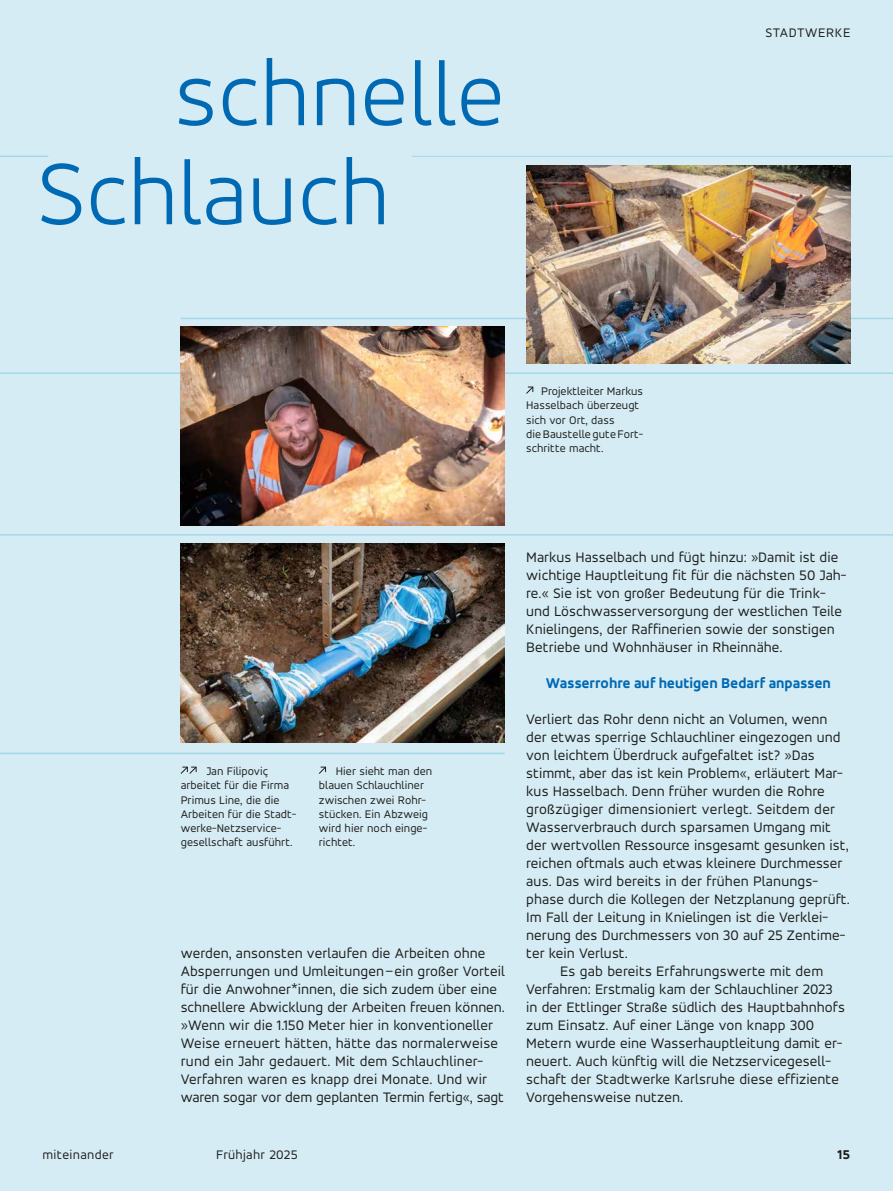
<style>
.page{position:relative;width:893px;height:1191px;background:#d5ecf4}
.page>*{position:absolute;margin:0;border:0;box-sizing:border-box;transform-origin:0 0}
.t1{font:300 96px/99px "Accord Alternate";color:#0069b4}
.t2{font:15px/18px "Accord Alternate";letter-spacing:.005em;color:#1d1d1b}
.t3{font:700 expanded 15px "Accord Alternate";letter-spacing:.005em;color:#0069b4}
.t4{font:13.5px "Accord Alternate";letter-spacing:.025em;color:#1d1d1b}
.t5{font:13.5px "Accord Alternate";letter-spacing:.05em;color:#1d1d1b}
.t6{font:700 expanded 13.5px "Accord Alternate";color:#1d1d1b}
.t7{font:12px/14.2px "Accord Alternate";letter-spacing:.005em;color:#1d1d1b}
</style>
<div class="page">
<hr style="left:0;top:156px;width:48px;height:1px;background:#a3d8e7">
<hr style="left:412px;top:156px;width:481px;height:1px;background:#a3d8e7">
<hr style="left:181px;top:318px;width:712px;height:1px;background:#a3d8e7">
<hr style="left:0;top:534px;width:893px;height:1px;background:#a3d8e7">
<hr style="left:0;top:372px;width:893px;height:2px;background:#a3d8e7">
<hr style="left:0;top:752px;width:504px;height:2px;background:#a3d8e7">
<img style="left:181px;top:543px;width:324px;height:199px">
<img style="left:181px;top:326px;width:324px;height:199px">
<img style="left:526px;top:165px;width:324px;height:198px">
<svg style="left:526px;top:386px;width:8px;height:8px"></svg>
<svg style="left:180px;top:766px;width:17px;height:8px"></svg>
<svg style="left:319px;top:766px;width:7px;height:8px"></svg>
<h1 class="t1" style="left:37px;top:43px;width:470px;text-indent:137px">schnelle<br>Schlauch</h1>
<p class="t5" style="left:765px;top:25px;width:87px">STADTWERKE</p>
<p class="t7" style="left:526px;top:384px;width:118px;text-indent:15px">Projektleiter Markus<br>Hasselbach überzeugt sich vor Ort, dass<br>die Baustelle gute Fort - schritte macht.</p>
<p class="t7" style="left:181px;top:764px;width:117px;text-indent:26px">Jan Filipoviç arbeitet für die Firma<br>Primus Line, die die<br>Arbeiten für die Stadt - werke-Netzservice&shy;gesellschaft ausführt.</p>
<p class="t7" style="left:319px;top:764px;width:115px;text-indent:17px">Hier sieht man den blauen Schlauchliner zwischen zwei Rohr&shy;stücken. Ein Abzweig wird hier noch einge&shy;richtet.</p>
<p class="t2" style="left:181px;top:943px;width:326px">werden, ansonsten verlaufen die Arbeiten ohne Absperrungen und Umleitungen – ein großer Vorteil für die Anwohner*innen, die sich zudem über eine schnellere Abwicklung der Arbeiten freuen können. »Wenn wir die 1.150 Meter hier in konventio neller Weise erneuert hätten, hätte das normalerweise rund ein Jahr gedauert. Mit dem Schlauch liner-Ver fahren waren es knapp drei Monate. Und wir waren sogar vor dem geplanten Termin fertig«, sagt</p>
<p class="t2" style="left:526px;top:547px;width:322px">Markus Hasselbach und fügt hinzu: »Damit ist die wichtige Hauptleitung fit für die nächsten 50 Jah&shy;re.« Sie ist von großer Bedeutung für die Trink&shy;und Löschwas ser versorgung der westlichen Teile Knielingens, der Raffinerien sowie der sonstigen Betriebe und Wohnhäuser in Rheinnähe.</p>
<p class="t3" style="left:546px;top:673px;width:286px">Wasserrohre auf heutigen Bedarf anpassen</p>
<p class="t2" style="left:526px;top:709px;width:303px">Verliert das Rohr denn nicht an Volumen, wenn</p>
<p class="t2" style="left:526px;top:727px;width:316px">der etwas sperrige Schlauchliner eingezogen und</p>
<p class="t2" style="left:526px;top:745px;width:290px">von leichtem Überdruck aufgefaltet ist? »Das</p>
<p class="t2" style="left:526px;top:763px;width:318px">stimmt, aber das ist kein Problem«, erläutert Mar-</p>
<p class="t2" style="left:526px;top:781px;width:300px">kus Hasselbach. Denn früher wurden die Rohre</p>
<p class="t2" style="left:526px;top:799px;width:310px">großzügiger dimensioniert verlegt. Seitdem der</p>
<p class="t2" style="left:526px;top:817px;width:306px">Wasser verbrauch durch sparsamen Umgang mit</p>
<p class="t2" style="left:526px;top:835px;width:324px">der wertvollen Ressource insgesamt gesunken ist,</p>
<p class="t2" style="left:526px;top:853px;width:318px">reichen oftmals auch etwas kleinere Durchmesser</p>
<p class="t2" style="left:526px;top:871px;width:293px">aus. Das wird bereits in der frühen Planungs-</p>
<p class="t2" style="left:526px;top:889px;width:325px">phase durch die Kollegen der Netzplanung geprüft.</p>
<p class="t2" style="left:526px;top:907px;width:303px">Im Fall der Leitung in Knielingen ist die Verklei-</p>
<p class="t2" style="left:526px;top:925px;width:321px">nerung des Durchmessers von 30 auf 25 Zentime-</p>
<p class="t2" style="left:526px;top:943px;width:103px">ter kein Verlust.</p>
<p class="t2" style="left:560px;top:961px;width:264px">Es gab bereits Erfahrungswerte mit dem</p>
<p class="t2" style="left:526px;top:979px;width:308px">Verfahren: Erstmalig kam der Schlauchliner 2023</p>
<p class="t2" style="left:526px;top:997px;width:320px">in der Ettlinger Straße südlich des Hauptbahnhofs</p>
<p class="t2" style="left:526px;top:1015px;width:290px">zum Einsatz. Auf einer Länge von knapp 300</p>
<p class="t2" style="left:526px;top:1033px;width:318px">Metern wurde eine Wasserhauptleitung damit er-</p>
<p class="t2" style="left:526px;top:1051px;width:306px">neuert. Auch künftig will die Netzservicegesell-</p>
<p class="t2" style="left:526px;top:1069px;width:314px">schaft der Stadtwerke Karlsruhe diese effiziente</p>
<p class="t2" style="left:526px;top:1087px;width:158px">Vorgehensweise nutzen.</p>
<p class="t4" style="left:43px;top:1147px;width:73px">miteinander</p>
<p class="t4" style="left:216px;top:1147px;width:83px">Frühjahr 2025</p>
<p class="t6" style="left:837px;top:1146px;width:15px">15</p>
</div>
